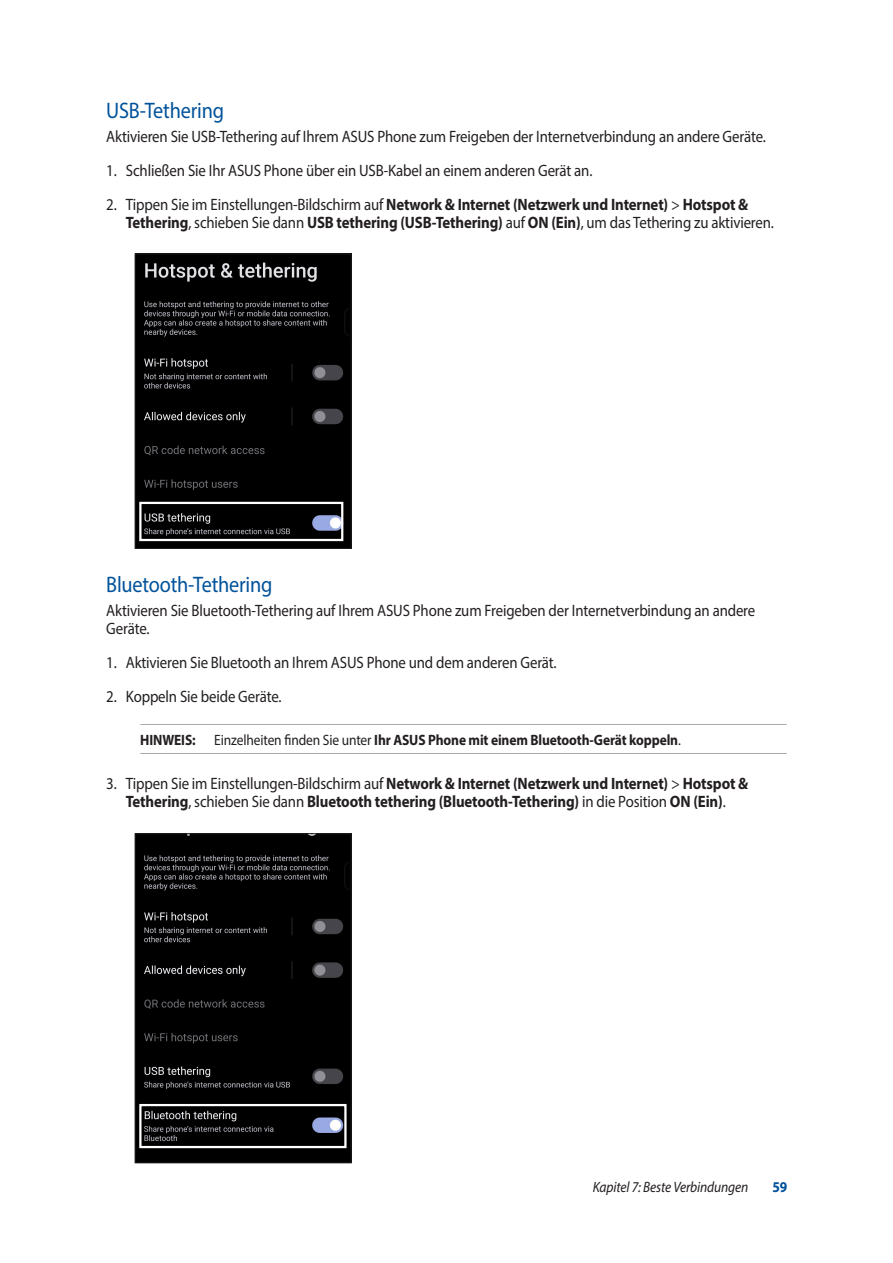
<style>
.page{position:relative;width:893px;height:1263px;background:#fff}
.page>*{position:absolute;margin:0;border:0;box-sizing:border-box;transform-origin:0 0}
.t1{font:22.5px "Myriad Pro";letter-spacing:-.01em;color:#01529a;scale:.9 1}
.t2{font:16.5px/18px "Myriad Pro";letter-spacing:-.01em;color:#231f20;scale:.9 1}
.t3{font:700 16.5px/18px "Myriad Pro";letter-spacing:-.01em;color:#231f20;text-align:center;scale:.9 1}
.t4{font:700 15px "Myriad Pro";letter-spacing:-.01em;color:#231f20;scale:.9 1}
.t5{font:italic 15px "Myriad Pro";letter-spacing:-.01em;color:#231f20;scale:.9 1}
.t6{font:700 15px "Myriad Pro";color:#01529a;scale:.9 1}
.s1{font-weight:700}
.s2{font-weight:400}
</style>
<div class="page">
<img style="left:137px;top:256px;width:212px;height:291px">
<div style="left:135px;top:254px;width:216px;height:295px;border:1px solid #231f20"></div>
<img style="left:137px;top:835px;width:212px;height:326px">
<div style="left:135px;top:833px;width:216px;height:330px;border:1px solid #231f20"></div>
<hr style="left:140px;top:724px;width:647px;height:1px;background:#a8a9ad">
<hr style="left:140px;top:753px;width:647px;height:1px;background:#a8a9ad">
<div style="left:139px;top:502px;width:204px;height:39px;border:2px solid #fff"></div>
<div style="left:139px;top:1104px;width:208px;height:44px;border:2px solid #fff"></div>
<h1 class="t1" style="left:106px;top:96px;width:132px">USB-Tethering</h1>
<p class="t2" style="left:106px;top:127px;width:734px">Aktivieren Sie USB-Tethering auf Ihrem ASUS Phone zum Freigeben der Internetverbindung an andere Geräte.</p>
<p class="t2" style="left:106px;top:161px;width:542px">1. Schließen Sie Ihr ASUS Phone über ein USB-Kabel an einem anderen Gerät an.</p>
<p class="t2" style="left:126px;top:195px;width:722px;text-indent:-19px">2. Tippen Sie im Einstellungen-Bildschirm auf <span class="s1">Network &amp; Internet (Netzwerk und Internet)</span> &gt; <span class="s1">Hotspot &amp;<br>Tethering</span>, schieben Sie dann <span class="s1">USB tethering (USB-Tethering)</span> auf <span class="s1">ON (Ein)</span>, um das Tethering zu aktivieren.</p>
<h1 class="t1" style="left:106px;top:571px;width:186px">Bluetooth-Tethering</h1>
<p class="t2" style="left:106px;top:602px;width:723px">Aktivieren Sie Bluetooth-Tethering auf Ihrem ASUS Phone zum Freigeben der Internetverbindung an andere<br>Geräte.</p>
<p class="t2" style="left:106px;top:653px;width:502px">1. Aktivieren Sie Bluetooth an Ihrem ASUS Phone und dem anderen Gerät.</p>
<p class="t2" style="left:106px;top:687px;width:196px">2. Koppeln Sie beide Geräte.</p>
<p class="t4" style="left:140px;top:730px;width:602px">HINWEIS: <span class="s2">Einzelheiten finden Sie unter</span> Ihr ASUS Phone mit einem Bluetooth-Gerät koppeln<span class="s2">.</span></p>
<p class="t3" style="left:106px;top:774px;width:715px"><span class="s2">3. Tippen Sie im Einstellungen-Bildschirm auf</span> Network &amp; Internet (Netzwerk und Internet) <span class="s2">&gt;</span> Hotspot &amp;<br>Tethering<span class="s2">, schieben Sie dann</span> Bluetooth tethering (Bluetooth-Tethering) <span class="s2">in die Position</span> ON (Ein)<span class="s2">.</span></p>
<p class="t5" style="left:593px;top:1178px;width:174px">Kapitel 7: Beste Verbindungen</p>
<p class="t6" style="left:772px;top:1177px;width:18px">59</p>
</div>
